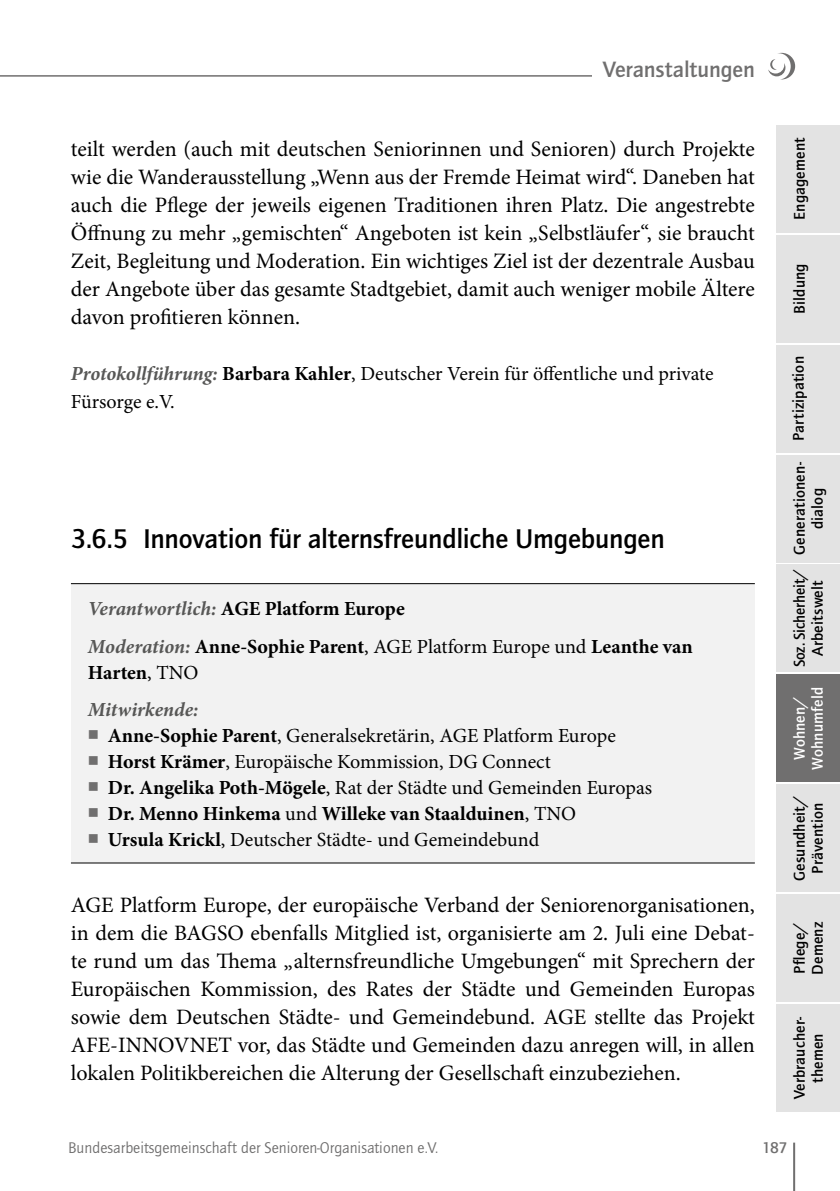
<style>
.page{position:relative;width:840px;height:1191px;background:#fff}
.page>*{position:absolute;margin:0;border:0;box-sizing:border-box;transform-origin:0 0}
.t1{font:500 28px "Quay Sans ITC Std";letter-spacing:-.005em;color:#000}
.t2{font:500 23px "Quay Sans ITC Std";letter-spacing:-.005em;color:#706f6f}
.t3{font:22px/28px "Minion Pro";color:#000;text-align:justify}
.t4{font:20px/26px "Minion Pro";color:#000}
.t5{font:700 20px/37.4px "Minion Pro";letter-spacing:-.005em;color:#000}
.t6{font:italic 700 20px/37.4px "Minion Pro";color:#575756}
.t7{font:500 16px/18px "Quay Sans ITC Std";letter-spacing:.01em;color:#000;text-align:center}
.t8{font:16px "Quay Sans ITC Std";color:#706f6f}
.t9{font:500 16px/18px "Quay Sans ITC Std";letter-spacing:.005em;color:#fff;text-align:center}
.t10{font:500 16px "Quay Sans ITC Std";color:#706f6f}
.s1{font-weight:700;font-style:italic;color:#575756}
.s2{font-weight:700}
.s3{font-style:italic;color:#575756}
.s4{font-weight:400}
.s5{font-style:normal;color:#000}
.s6{font-weight:400;font-style:normal;color:#000}
</style>
<div class="page">
<hr style="left:792px;top:1142px;width:2px;height:49px;background:#706f6f">
<hr style="left:0;top:75px;width:754px;height:2px;background:#706f6f">
<svg style="left:768px;top:53px;width:26px;height:26px"></svg>
<div style="left:592px;top:60px;width:162px;height:17px;background:#fff"></div>
<div style="left:71px;top:583px;width:683px;height:280px;background:#f2f2f2"></div>
<hr style="left:71px;top:583px;width:683px;height:1px;background:#000">
<hr style="left:71px;top:862px;width:683px;height:1px;background:#000">
<div style="left:775px;top:125px;width:64px;height:107px;background:#e3e3e3"></div>
<div style="left:775px;top:1004px;width:64px;height:108px;background:#e3e3e3"></div>
<div style="left:775px;top:894px;width:64px;height:108px;background:#e3e3e3"></div>
<div style="left:775px;top:784px;width:64px;height:108px;background:#e3e3e3"></div>
<div style="left:775px;top:674px;width:64px;height:108px;background:#706f6f"></div>
<div style="left:775px;top:564px;width:64px;height:108px;background:#e3e3e3"></div>
<div style="left:775px;top:454px;width:64px;height:108px;background:#e3e3e3"></div>
<div style="left:775px;top:345px;width:64px;height:107px;background:#e3e3e3"></div>
<div style="left:775px;top:235px;width:64px;height:107px;background:#e3e3e3"></div>
<p class="t2" style="left:602px;top:56px;width:153px">Veranstaltungen</p>
<p class="t3" style="left:71px;top:135px;width:685px">teilt werden (auch mit deutschen Seniorinnen und Senioren) durch Projekte wie die Wanderausstellung „Wenn aus der Fremde Heimat wird“. Daneben hat auch die Pflege der jeweils eigenen Traditionen ihren Platz. Die angestrebte Öffnung zu mehr „gemischten“ Angeboten ist kein „Selbstläufer“, sie braucht Zeit, Begleitung und Moderation. Ein wichtiges Ziel ist der dezentrale Ausbau der Angebote über das gesamte Stadtgebiet, damit auch weniger mobile Ältere davon profitieren können.</p>
<p class="t4" style="left:71px;top:360px;width:643px;line-height:28px"><span class="s1">Protokollführung:</span> <span class="s2">Barbara Kahler</span>, Deutscher Verein für öffentliche und private<br>Fürsorge e.V.</p>
<p class="t1" style="left:71px;top:522px;width:595px">3.6.5 Innovation für alternsfreundliche Umgebungen</p>
<p class="t5" style="left:88px;top:591px;width:606px"><span class="s3">Verantwortlich:</span> AGE Platform Europe<br><span class="s3">Moderation:</span> Anne-Sophie Parent<span class="s4">, AGE Platform Europe und</span> Leanthe van</p>
<p class="t6" style="left:88px;top:654px;width:112px"><span class="s5">Harten</span><span class="s6">, TNO<br></span>Mitwirkende:</p>
<p class="t4" style="left:108px;top:722px;width:545px"><span class="s2">Anne-Sophie Parent</span>, Generalsekretärin, AGE Platform Europe <span class="s2">Horst Krämer</span>, Europäische Kommission, DG Connect<br><span class="s2">Dr. Angelika Poth-Mögele</span>, Rat der Städte und Gemeinden Europas <span class="s2">Dr. Menno Hinkema</span> und <span class="s2">Willeke van Staalduinen</span>, TNO<br><span class="s2">Ursula Krickl</span>, Deutscher Städte- und Gemeindebund</p>
<p class="t3" style="left:71px;top:891px;width:685px">AGE Platform Europe, der europäische Verband der Seniorenorganisationen, in dem die BAGSO ebenfalls Mitglied ist, organisierte am 2. Juli eine Debat&shy;te rund um das Thema „alternsfreundliche Umgebungen“ mit Sprechern der Europäischen Kommission, des Rates der Städte und Gemeinden Europas sowie dem Deutschen Städte- und Gemeindebund. AGE stellte das Projekt AFE-INNOVNET vor, das Städte und Gemeinden dazu anregen will, in allen lokalen Politikbereichen die Alterung der Gesellschaft einzubeziehen.</p>
<p class="t7" style="left:790px;top:220px;width:84px;rotate:-90deg">Engagement</p>
<p class="t7" style="left:790px;top:314px;width:52px;rotate:-90deg">Bildung</p>
<p class="t7" style="left:799px;top:314px;width:52px;rotate:-90deg">Bildung</p>
<p class="t7" style="left:789px;top:441px;width:86px;rotate:-90deg">Partizipation</p>
<p class="t7" style="left:790px;top:555px;width:94px;rotate:-90deg">Generationen&shy;dialog</p>
<p class="t7" style="left:790px;top:667px;width:101px;rotate:-90deg">Soz. Sicherheit/<br>Arbeitswelt</p>
<p class="t9" style="left:790px;top:769px;width:84px;rotate:-90deg">Wohnen/<br>Wohnumfeld</p>
<p class="t7" style="left:790px;top:881px;width:88px;rotate:-90deg">Gesundheit/<br>Prävention</p>
<p class="t7" style="left:790px;top:974px;width:55px;text-align:left;rotate:-90deg">Pflege/<br>Demenz</p>
<p class="t7" style="left:790px;top:1099px;width:84px;rotate:-90deg">Verbraucher&shy;themen</p>
<p class="t8" style="left:68px;top:1138px;width:371px">Bundesarbeitsgemeinschaft der Senioren-Organisationen e.V.</p>
<p class="t10" style="left:761px;top:1138px;width:27px">187</p>
</div>
